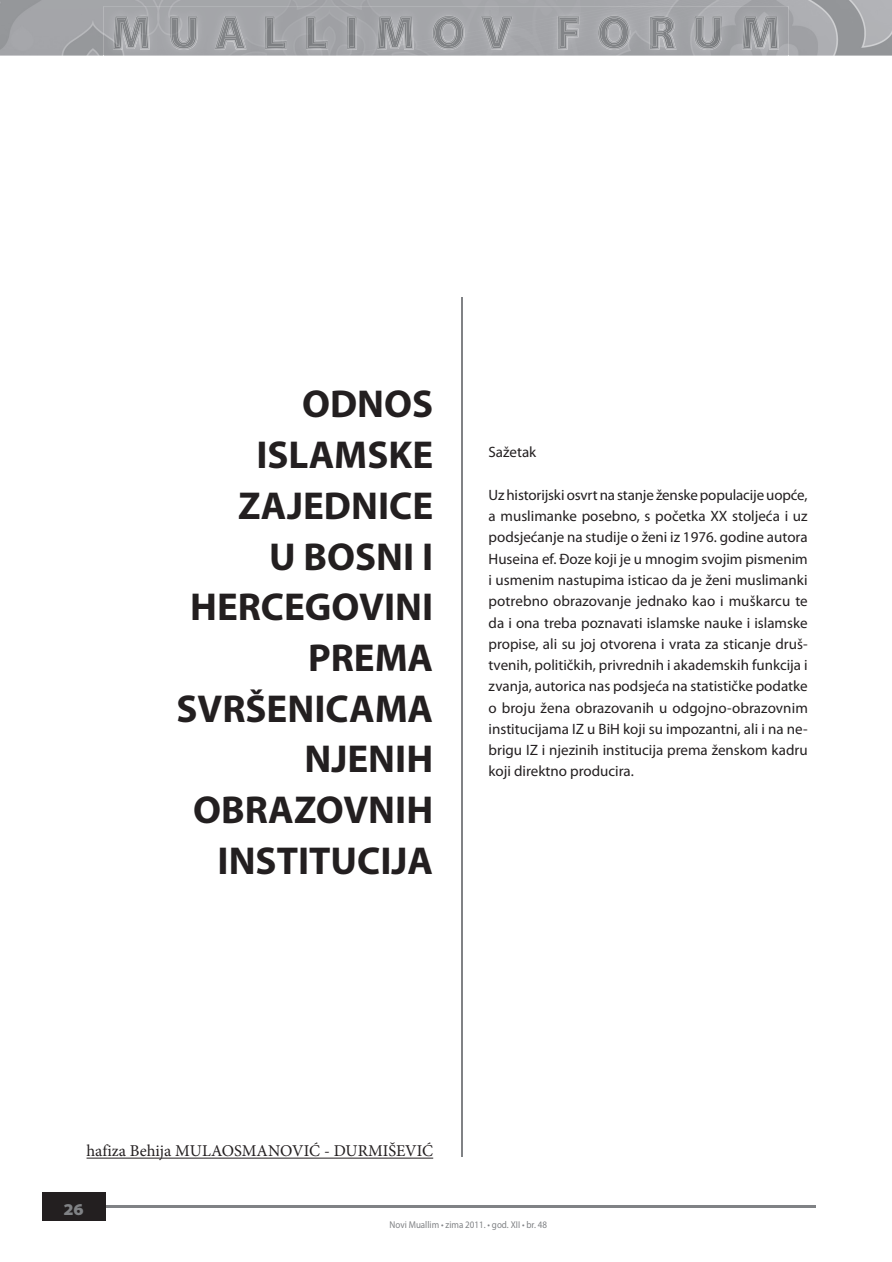
<style>
.page{position:relative;width:892px;height:1262px;background:#fff}
.page>*{position:absolute;margin:0;border:0;box-sizing:border-box;transform-origin:0 0}
.t1{font:700 39px/50.7px "Myriad Pro";color:#231f20;text-align:right}
.t2{font:16.5px "Minion Pro";color:#231f20}
.t3{font:900 semi-expanded 16.5px "Myriad Pro";color:#808285}
.t4{font:15px/21.3px "Myriad Pro";color:#231f20;text-align:justify}
.t5{font:9.9px "Myriad Pro";color:#808285;scale:.91 1}
</style>
<div class="page">
<hr style="left:105px;top:1204px;width:711px;height:2px;background:#808285">
<div style="left:42px;top:1191px;width:63px;height:29px;background:#231f20"></div>
<hr style="left:461px;top:297px;width:2px;height:859px;background:#808285">
<hr style="left:86px;top:1157px;width:347px;height:1px;background:#231f20">
<img style="left:0;top:0;width:891px;height:56px">
<img style="left:104px;top:6px;width:684px;height:50px">
<img style="left:598px;top:16px;width:32px;height:34px">
<img style="left:432px;top:16px;width:32px;height:34px">
<img style="left:649px;top:16px;width:27px;height:33px">
<img style="left:742px;top:16px;width:36px;height:33px">
<img style="left:694px;top:16px;width:27px;height:34px">
<img style="left:557px;top:16px;width:22px;height:33px">
<img style="left:480px;top:16px;width:33px;height:33px">
<img style="left:377px;top:16px;width:36px;height:33px">
<img style="left:347px;top:16px;width:10px;height:33px">
<img style="left:306px;top:16px;width:22px;height:33px">
<img style="left:265px;top:16px;width:22px;height:33px">
<img style="left:215px;top:16px;width:31px;height:33px">
<img style="left:170px;top:16px;width:28px;height:34px">
<img style="left:113px;top:16px;width:37px;height:33px">
<img style="left:599px;top:17px;width:29px;height:31px">
<img style="left:434px;top:17px;width:29px;height:31px">
<img style="left:651px;top:17px;width:23px;height:31px">
<img style="left:743px;top:18px;width:34px;height:30px">
<img style="left:695px;top:18px;width:25px;height:30px">
<img style="left:559px;top:18px;width:18px;height:30px">
<img style="left:482px;top:18px;width:28px;height:30px">
<img style="left:378px;top:18px;width:34px;height:30px">
<img style="left:348px;top:18px;width:7px;height:30px">
<img style="left:307px;top:18px;width:19px;height:30px">
<img style="left:266px;top:18px;width:19px;height:30px">
<img style="left:217px;top:18px;width:27px;height:30px">
<img style="left:171px;top:18px;width:25px;height:30px">
<img style="left:115px;top:18px;width:33px;height:30px">
<svg style="left:656px;top:21px;width:11px;height:12px"></svg>
<img style="left:605px;top:21px;width:17px;height:24px">
<img style="left:439px;top:21px;width:18px;height:24px">
<img style="left:225px;top:21px;width:10px;height:16px">
<h1 class="t1" style="left:176px;top:377px;width:258px">ODNOS<br>ISLAMSKE<br>ZAJEDNICE<br>U BOSNI I<br>HERCEGOVINI<br>PREMA<br>SVRŠENICAMA<br>NJENIH<br>OBRAZOVNIH<br>INSTITUCIJA</h1>
<p class="t4" style="left:488px;top:441px;width:49px">Sažetak</p>
<p class="t4" style="left:488px;top:484px;width:321px">Uz historijski osvrt na stanje ženske populacije uopće, a muslimanke posebno, s početka XX stoljeća i uz podsjećanje na studije o ženi iz 1976. godine autora Huseina ef. Đoze koji je u mnogim svojim pismenim i usmenim nastupima isticao da je ženi muslimanki potrebno obrazovanje jednako kao i muškarcu te da i ona treba poznavati islamske nauke i islamske propise, ali su joj otvorena i vrata za sticanje druš&shy;tvenih, političkih, privrednih i akademskih funkcija i zvanja, autorica nas podsjeća na statističke podatke o broju žena obrazovanih u odgojno-obrazovnim institucijama IZ u BiH koji su impozantni, ali i na ne&shy;brigu IZ i njezinih institucija prema ženskom kadru koji direktno producira.</p>
<p class="t2" style="left:86px;top:1139px;width:348px">hafiza Behija MULAOSMANOVIĆ - DURMIŠEVIĆ</p>
<p class="t3" style="left:63px;top:1199px;width:22px">26</p>
<p class="t5" style="left:389px;top:1217px;width:174px">Novi Muallim • zima 2011. • god. XII • br. 48</p>
</div>
